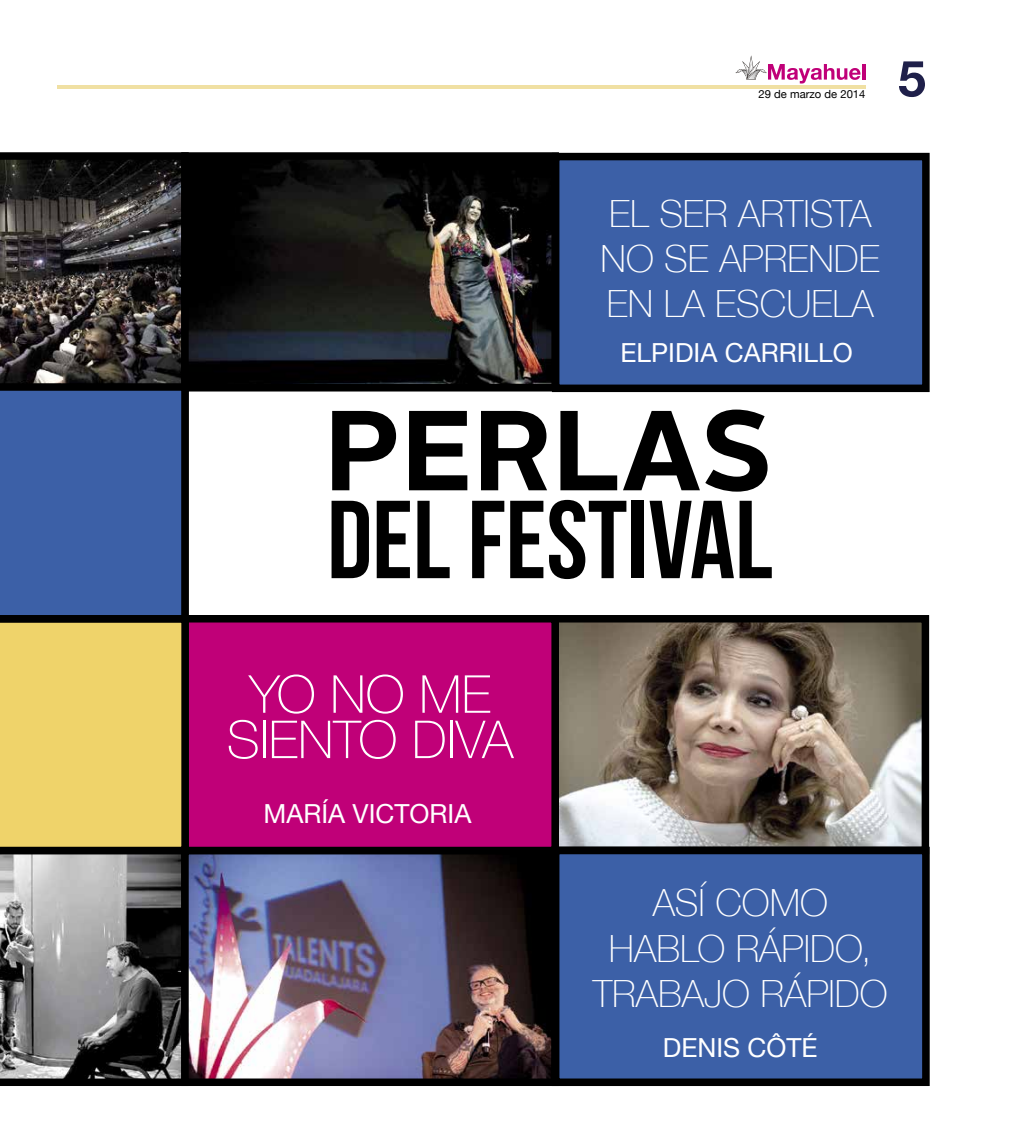
<style>
.page{position:relative;width:1025px;height:1125px;background:#fff}
.page>*{position:absolute;margin:0;border:0;box-sizing:border-box;transform-origin:0 0}
.t1{font:700 113.38px "Alright Sans";color:#000}
.t2{font:110.62px "Bebas Neue";color:#000}
.t3{font:100 52.38px/45.4px "Helvetica Neue";color:#fff;text-align:center}
.t4{font:700 50px "Helvetica Neue";color:#1f204a}
.t5{font:100 37.5px/45.2px "Helvetica Neue";color:#fff;text-align:center}
.t6{font:26.25px "Helvetica Neue";color:#fff}
.t7{font:11.25px "Helvetica Neue";color:#000}
</style>
<div class="page">
<hr style="left:57px;top:85px;width:808px;height:3px;background:#f0e0a3">
<hr style="left:862px;top:64px;width:3px;height:16px;background:#c00078">
<svg style="left:735px;top:55px;width:125px;height:29px"></svg>
<img style="left:190px;top:161px;width:359px;height:222px">
<div style="left:181px;top:152px;width:377px;height:240px;border:8px solid #000"></div>
<img style="left:190px;top:856px;width:359px;height:221px">
<div style="left:181px;top:847px;width:377px;height:239px;border:8px solid #000"></div>
<img style="left:560px;top:624px;width:359px;height:221px">
<div style="left:551px;top:615px;width:377px;height:239px;border:8px solid #000"></div>
<div style="left:185px;top:619px;width:370px;height:232px;background:#c00078"></div>
<div style="left:181px;top:615px;width:377px;height:239px;border:8px solid #000"></div>
<svg style="left:0;top:152px;width:189px;height:934px;background:#6f7068"></svg>
<div style="left:555px;top:851px;width:370px;height:231px;background:#3c60a7"></div>
<div style="left:551px;top:847px;width:378px;height:239px;border:8px solid #000"></div>
<div style="left:555px;top:157px;width:370px;height:231px;background:#3c60a7"></div>
<div style="left:551px;top:153px;width:378px;height:239px;border:8px solid #000"></div>
<p class="t7" style="left:758px;top:86px;width:108px">29 DE MARZO DE 2014</p>
<h3 class="t4" style="left:897px;top:39px;width:29px">5</h3>
<p class="t5" style="left:600px;top:190px;width:281px;text-align:left">EL SER ARTISTA<br>NO SE APRENDE<br>EN LA ESCUELA</p>
<p class="t6" style="left:620px;top:334px;width:233px">ELPIDIA CARRILLO</p>
<h1 class="t1" style="left:324px;top:371px;width:449px">PERLAS</h1>
<h2 class="t2" style="left:327px;top:479px;width:447px">DEL FESTIVAL</h2>
<h3 class="t3" style="left:226px;top:670px;width:288px">YO NO ME<br>SIENTO DIVA</h3>
<p class="t6" style="left:263px;top:795px;width:209px">MARÍA VICTORIA</p>
<p class="t5" style="left:592px;top:880px;width:296px">ASÍ COMO<br>HABLO RÁPIDO,<br>TRABAJO RÁPIDO</p>
<p class="t6" style="left:662px;top:1029px;width:156px">DENIS CÔTÉ</p>
</div>
